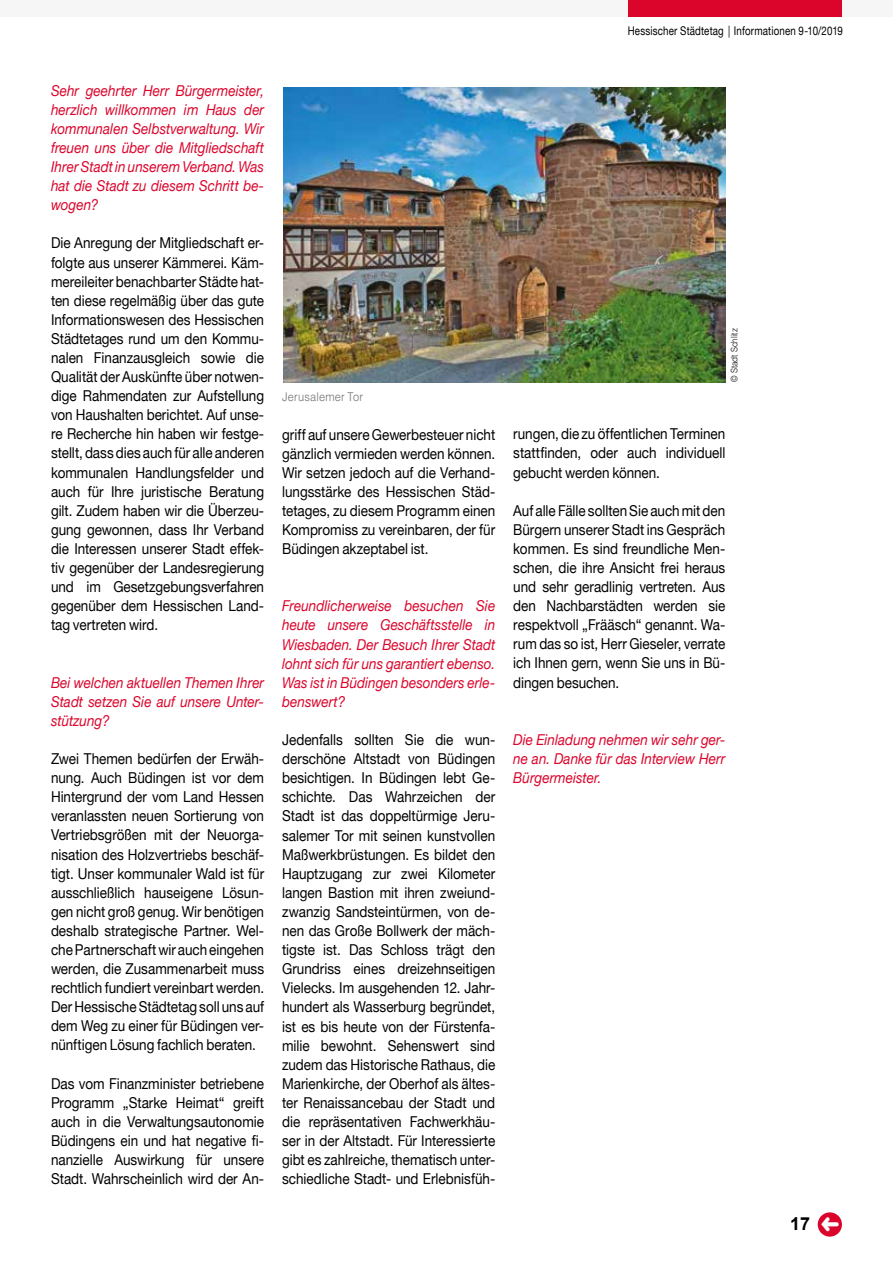
<style>
.page{position:relative;width:893px;height:1263px;background:#fff}
.page>*{position:absolute;margin:0;border:0;box-sizing:border-box;transform-origin:0 0}
.t1{font:700 18px "Arial";color:#000}
.t2{font:15px/19px "Helvetica Neue";color:#000;text-align:justify;scale:.9 1}
.t3{font:italic 15px/19px "Helvetica Neue";letter-spacing:.005em;color:#db052c;text-align:justify;scale:.9 1}
.t4{font:12px "Helvetica Neue";letter-spacing:.015em;color:#000;scale:.81 1}
.t5{font:300 12px "Helvetica";letter-spacing:.015em;color:#706f6f;scale:.92 1}
.t6{font:300 9px "Helvetica";letter-spacing:.005em;color:#000;scale:.9 1}
</style>
<div class="page">
<div style="left:0;top:0;width:893px;height:17px;background:#f6f6f6"></div>
<div style="left:629px;top:0;width:213px;height:17px;background:#db052c"></div>
<img style="left:284px;top:88px;width:441px;height:294px">
<div style="left:818px;top:1212px;width:24px;height:24px;background:#db052c;border-radius:50%"></div>
<p class="t4" style="left:628px;top:23px;width:267px">Hessischer Städtetag | Informationen 9-10/2019</p>
<p class="t3" style="left:51px;top:81px;width:238px">Sehr geehrter Herr Bürgermeister, herzlich willkommen im Haus der kommunalen Selbstverwaltung. Wir freuen uns über die Mitgliedschaft Ihrer Stadt in unserem Verband. Was hat die Stadt zu diesem Schritt be&shy;wogen?</p>
<p class="t2" style="left:51px;top:233px;width:238px">Die Anregung der Mitgliedschaft er&shy;folgte aus unserer Kämmerei. Käm&shy;mereileiter benachbarter Städte hat&shy;ten diese regelmäßig über das gute Informationswesen des Hessischen Städtetages rund um den Kommu&shy;nalen Finanzausgleich sowie die Qualität der Auskünfte über notwen&shy;dige Rahmendaten zur Aufstellung von Haushalten berichtet. Auf unse&shy;re Recherche hin haben wir festge&shy;stellt, dass dies auch für alle anderen kommunalen Handlungsfelder und auch für Ihre juristische Beratung gilt. Zudem haben wir die Überzeu&shy;gung gewonnen, dass Ihr Verband die Interessen unserer Stadt effek&shy;tiv gegenüber der Landesregierung und im Gesetzgebungsverfahren gegenüber dem Hessischen Land&shy;tag vertreten wird.</p>
<p class="t3" style="left:51px;top:672px;width:238px">Bei welchen aktuellen Themen Ihrer Stadt setzen Sie auf unsere Unter&shy;stützung?</p>
<p class="t2" style="left:51px;top:749px;width:238px">Zwei Themen bedürfen der Erwäh&shy;nung. Auch Büdingen ist vor dem Hintergrund der vom Land Hessen veranlassten neuen Sortierung von Vertriebsgrößen mit der Neuorga&shy;nisation des Holzvertriebs beschäf&shy;tigt. Unser kommunaler Wald ist für ausschließlich hauseigene Lösun&shy;gen nicht groß genug. Wir benötigen deshalb strategische Partner. Wel&shy;che Partnerschaft wir auch eingehen werden, die Zusammenarbeit muss rechtlich fundiert vereinbart werden.<br>Der Hessische Städtetag soll uns auf dem Weg zu einer für Büdingen ver&shy;nünftigen Lösung fachlich beraten.</p>
<p class="t2" style="left:51px;top:1073px;width:238px">Das vom Finanzminister betriebene Programm „Starke Heimat“ greift auch in die Verwaltungsautonomie Büdingens ein und hat negative fi&shy;nanzielle Auswirkung für unsere Stadt. Wahrscheinlich wird der An-</p>
<p class="t5" style="left:282px;top:389px;width:90px">Jerusalemer Tor</p>
<p class="t2" style="left:282px;top:424px;width:238px">griff auf unsere Gewerbesteuer nicht gänzlich vermieden werden können.<br>Wir setzen jedoch auf die Verhand&shy;lungsstärke des Hessischen Städ&shy;tetages, zu diesem Programm einen Kompromiss zu vereinbaren, der für Büdingen akzeptabel ist.</p>
<p class="t3" style="left:282px;top:596px;width:238px">Freundlicherweise besuchen Sie heute unsere Geschäftsstelle in Wiesbaden. Der Besuch Ihrer Stadt lohnt sich für uns garantiert ebenso.<br>Was ist in Büdingen besonders erle&shy;benswert?</p>
<p class="t2" style="left:282px;top:730px;width:238px">Jedenfalls sollten Sie die wun&shy;derschöne Altstadt von Büdingen besichtigen. In Büdingen lebt Ge&shy;schichte. Das Wahrzeichen der Stadt ist das doppeltürmige Jeru&shy;salemer Tor mit seinen kunstvollen Maßwerkbrüstungen. Es bildet den Hauptzugang zur zwei Kilometer langen Bastion mit ihren zweiund&shy;zwanzig Sandsteintürmen, von de&shy;nen das Große Bollwerk der mäch&shy;tigste ist. Das Schloss trägt den Grundriss eines dreizehnseitigen Vielecks. Im ausgehenden 12. Jahr&shy;hundert als Wasserburg begründet, ist es bis heute von der Fürstenfa&shy;milie bewohnt. Sehenswert sind zudem das Historische Rathaus, die Marienkirche, der Oberhof als ältes&shy;ter Renaissancebau der Stadt und die repräsentativen Fachwerkhäu&shy;ser in der Altstadt. Für Interessierte gibt es zahlreiche, thematisch unter&shy;schiedliche Stadt- und Erlebnisfüh-</p>
<p class="t6" style="left:729px;top:382px;width:62px;rotate:-90deg">© Stadt Schlitz</p>
<p class="t2" style="left:513px;top:424px;width:237px">rungen, die zu öffentlichen Terminen stattfinden, oder auch individuell gebucht werden können.</p>
<p class="t2" style="left:513px;top:501px;width:237px">Auf alle Fälle sollten Sie auch mit den Bürgern unserer Stadt ins Gespräch kommen. Es sind freundliche Men&shy;schen, die ihre Ansicht frei heraus und sehr geradlinig vertreten. Aus den Nachbarstädten werden sie respektvoll „Frääsch“ genannt. Wa&shy;rum das so ist, Herr Gieseler, verrate ich Ihnen gern, wenn Sie uns in Bü&shy;dingen besuchen.</p>
<p class="t3" style="left:513px;top:730px;width:237px">Die Einladung nehmen wir sehr ger&shy;ne an. Danke für das Interview Herr Bürgermeister.</p>
<p class="t1" style="left:790px;top:1212px;width:22px">17</p>
</div>
